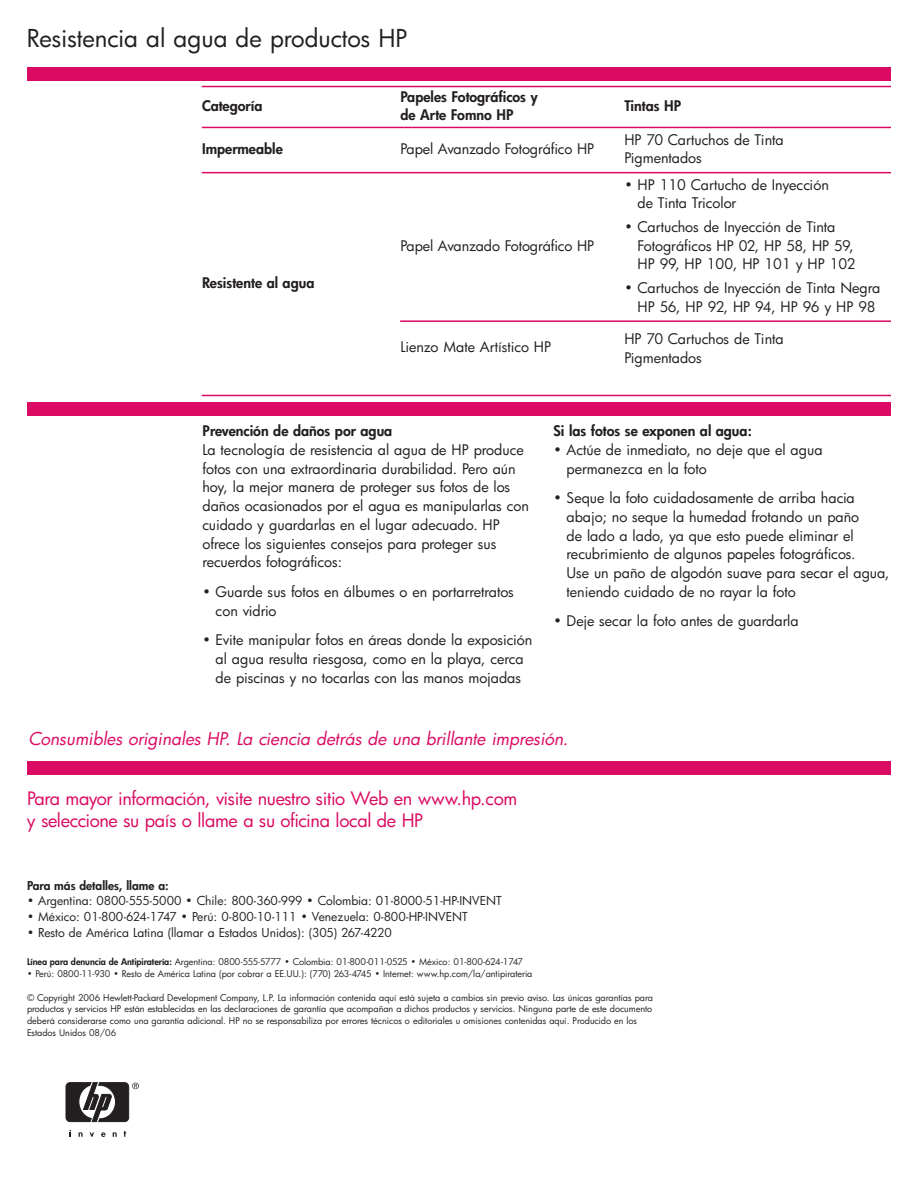
<style>
.page{position:relative;width:918px;height:1188px;background:#fff}
.page>*{position:absolute;margin:0;border:0;box-sizing:border-box;transform-origin:0 0}
.t1{font:24px "Futura";letter-spacing:-.005em;color:#231f20}
.t2{font:18px/22.5px "Futura";letter-spacing:-.02em;color:#db0a62}
.t3{font:italic 17.25px "Futura";color:#db0a62}
.t4{font:14.25px/18.8px "Futura";color:#231f20}
.t5{font:800 14.25px/18.6px "Futura";color:#231f20}
.t6{font:12px "Futura";color:#231f20}
.t7{font:800 12px "Futura";color:#231f20}
.t8{font:9px/11.7px "Futura";letter-spacing:-.005em;color:#231f20}
.s1{font-weight:800}
</style>
<div class="page">
<hr style="left:202px;top:86px;width:689px;height:1px;background:#db0a62">
<hr style="left:202px;top:127px;width:689px;height:1px;background:#db0a62">
<hr style="left:202px;top:172px;width:689px;height:1px;background:#db0a62">
<hr style="left:400px;top:320px;width:491px;height:2px;background:#db0a62">
<hr style="left:202px;top:395px;width:689px;height:1px;background:#db0a62">
<div style="left:27px;top:67px;width:864px;height:13px;background:#db0a62"></div>
<div style="left:27px;top:402px;width:864px;height:14px;background:#db0a62"></div>
<div style="left:27px;top:761px;width:864px;height:14px;background:#db0a62"></div>
<svg style="left:90px;top:1132px;width:4px;height:5px"></svg>
<svg style="left:79px;top:1132px;width:4px;height:5px"></svg>
<svg style="left:113px;top:1132px;width:4px;height:5px"></svg>
<svg style="left:101px;top:1132px;width:5px;height:5px"></svg>
<svg style="left:124px;top:1131px;width:2px;height:6px"></svg>
<svg style="left:66px;top:1083px;width:73px;height:39px"></svg>
<h1 class="t1" style="left:27px;top:27px;width:382px">Resistencia al agua de productos HP</h1>
<p class="t5" style="left:202px;top:98px;width:62px">Categoría</p>
<p class="t5" style="left:401px;top:88px;width:139px">Papeles Fotográficos y de Arte Fomno HP</p>
<p class="t5" style="left:624px;top:98px;width:58px">Tintas HP</p>
<p class="t5" style="left:202px;top:141px;width:82px">Impermeable</p>
<p class="t4" style="left:401px;top:141px;width:195px">Papel Avanzado Fotográfico HP</p>
<p class="t4" style="left:624px;top:131px;width:161px">HP 70 Cartuchos de Tinta<br>Pigmentados</p>
<p class="t5" style="left:202px;top:275px;width:114px">Resistente al agua</p>
<p class="t4" style="left:401px;top:238px;width:195px">Papel Avanzado Fotográfico HP</p>
<p class="t4" style="left:638px;top:177px;width:193px;text-indent:-13px">• HP 110 Cartucho de Inyección de Tinta Tricolor</p>
<p class="t4" style="left:638px;top:219px;width:220px;text-indent:-13px">• Cartuchos de Inyección de Tinta<br>Fotográficos HP 02, HP 58, HP 59,<br>HP 99, HP 100, HP 101 y HP 102</p>
<p class="t4" style="left:624px;top:280px;width:258px;text-align:center">• Cartuchos de Inyección de Tinta Negra<br>HP 56, HP 92, HP 94, HP 96 y HP 98</p>
<p class="t4" style="left:401px;top:339px;width:152px">Lienzo Mate Artístico HP</p>
<p class="t4" style="left:624px;top:331px;width:161px">HP 70 Cartuchos de Tinta<br>Pigmentados</p>
<p class="t5" style="left:202px;top:423px;width:191px">Prevención de daños por agua</p>
<p class="t4" style="left:202px;top:441px;width:328px">La tecnología de resistencia al agua de HP produce fotos con una extraordinaria durabilidad. Pero aún hoy, la mejor manera de proteger sus fotos de los daños ocasionados por el agua es manipularlas con cuidado y guardarlas en el lugar adecuado. HP ofrece los siguientes consejos para proteger sus recuerdos fotográficos:</p>
<p class="t4" style="left:216px;top:583px;width:300px;text-indent:-13px">• Guarde sus fotos en álbumes o en portarretratos con vidrio</p>
<p class="t4" style="left:202px;top:632px;width:331px;text-align:center">• Evite manipular fotos en áreas donde la exposición al agua resulta riesgosa, como en la playa, cerca<br>de piscinas y no tocarlas con las manos mojadas</p>
<p class="t5" style="left:554px;top:423px;width:200px">Si las fotos se exponen al agua:</p>
<p class="t4" style="left:567px;top:441px;width:257px;text-indent:-13px">• Actúe de inmediato, no deje que el agua permanezca en la foto</p>
<p class="t4" style="left:567px;top:490px;width:324px;text-indent:-13px">• Seque la foto cuidadosamente de arriba hacia abajo; no seque la humedad frotando un paño<br>de lado a lado, ya que esto puede eliminar el recubrimiento de algunos papeles fotográficos.<br>Use un paño de algodón suave para secar el agua, teniendo cuidado de no rayar la foto</p>
<p class="t4" style="left:554px;top:613px;width:247px">• Deje secar la foto antes de guardarla</p>
<p class="t3" style="left:28px;top:730px;width:541px">Consumibles originales HP. La ciencia detrás de una brillante impresión.</p>
<p class="t2" style="left:27px;top:789px;width:492px">Para mayor información, visite nuestro sitio Web en www.hp.com y seleccione su país o llame a su oficina local de HP</p>
<p class="t7" style="left:27px;top:880px;width:143px">Para más detalles, llame a:</p>
<p class="t6" style="left:27px;top:895px;width:476px">• Argentina: 0800-555-5000 • Chile: 800-360-999 • Colombia: 01-8000-51-HP-INVENT</p>
<p class="t6" style="left:27px;top:911px;width:442px">• México: 01-800-624-1747 • Perú: 0-800-10-111 • Venezuela: 0-800-HP-INVENT</p>
<p class="t6" style="left:27px;top:927px;width:366px">• Resto de América Latina (llamar a Estados Unidos): (305) 267-4220</p>
<p class="t8" style="left:27px;top:957px;width:498px"><span class="s1">Línea para denuncia de Antipiratería:</span> Argentina: 0800-555-5777 • Colombia: 01-800-011-0525 • México: 01-800-624-1747</p>
<p class="t8" style="left:27px;top:969px;width:507px">• Perú: 0800-11-930 • Resto de América Latina (por cobrar a EE.UU.): (770) 263-4745 • Internet: www.hp.com/la/antipirateria</p>
<p class="t8" style="left:27px;top:992px;width:628px">© Copyright 2006 Hewlett-Packard Development Company, L.P. La información contenida aquí está sujeta a cambios sin previo aviso. Las únicas garantías para productos y servicios HP están establecidas en las declaraciones de garantía que acompañan a dichos productos y servicios. Ninguna parte de este documento deberá considerarse como una garantía adicional. HP no se responsabiliza por errores técnicos o editoriales u omisiones contenidas aquí. Producido en los Estados Unidos 08/06</p>
</div>
